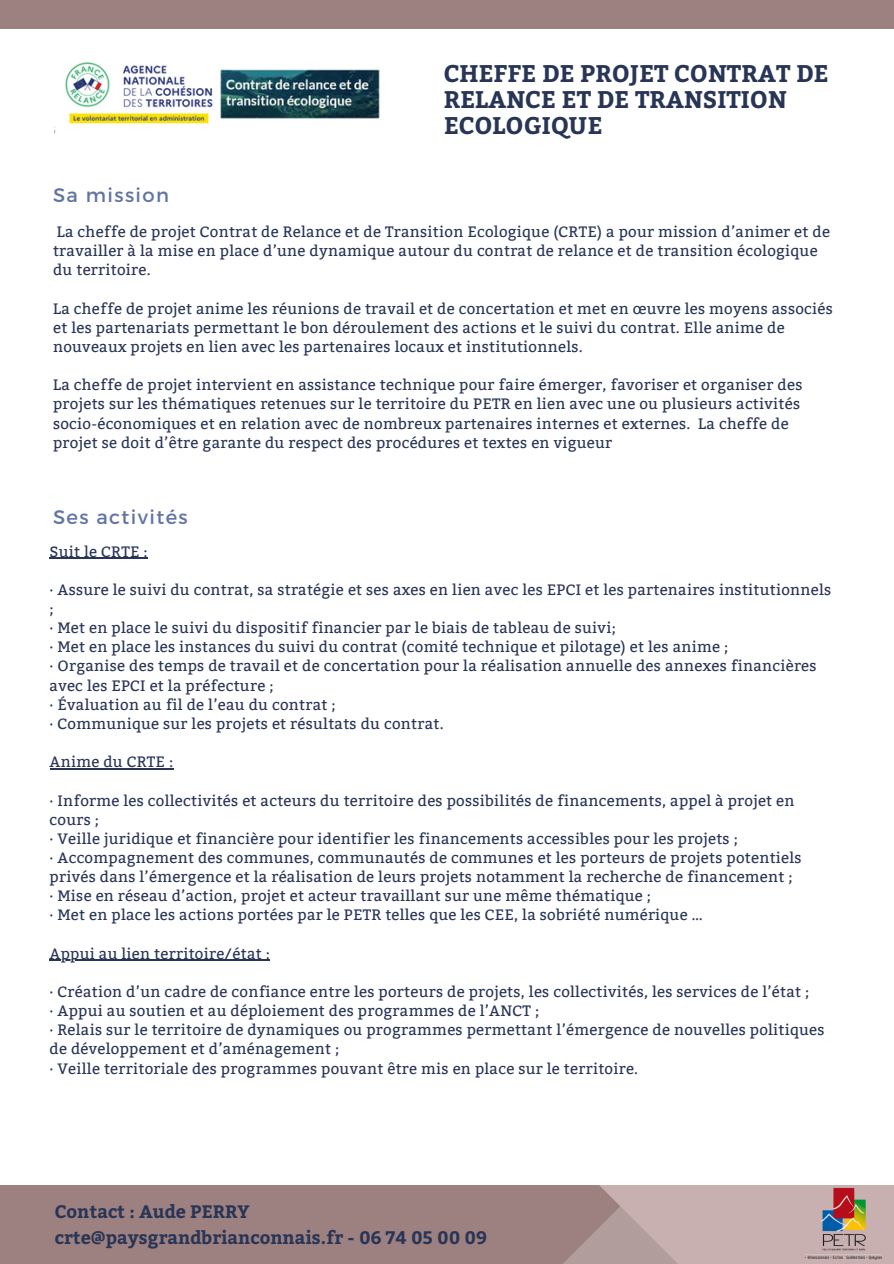
<style>
.page{position:relative;width:894px;height:1264px;background:#fff}
.page>*{position:absolute;margin:0;border:0;box-sizing:border-box;transform-origin:0 0}
.t1{font:700 24px/26px "Bitter";color:#283556}
.t2{font:19.5px "Montserrat";letter-spacing:.07em;color:#6275a2}
.t3{font:700 18px "Bitter";color:#283556}
.t4{font:15px/19.2px "Bitter";letter-spacing:.02em;color:#283556}
</style>
<div class="page">
<div style="left:0;top:0;width:893px;height:1263px;background:#9d8080"></div>
<svg style="left:475px;top:1183px;width:418px;height:80px;fill:#c8b0b0"></svg>
<div style="left:0;top:29px;width:893px;height:1154px;background:#fff"></div>
<img style="left:803px;top:1184px;width:80px;height:79px">
<img style="left:55px;top:62px;width:325px;height:71px">
<hr style="left:50px;top:557px;width:98px;height:2px;background:#283556">
<hr style="left:50px;top:768px;width:123px;height:1px;background:#283556">
<hr style="left:50px;top:959px;width:220px;height:2px;background:#283556">
<p class="t2" style="left:53px;top:183px;width:117px">Sa mission</p>
<p class="t1" style="left:443px;top:59px;width:386px">CHEFFE DE PROJET CONTRAT DE<br>RELANCE ET DE TRANSITION<br>ECOLOGIQUE</p>
<p class="t4" style="left:53px;top:222px;width:778px">La cheffe de projet Contrat de Relance et de Transition Ecologique (CRTE) a pour mission d’animer et de travailler à la mise en place d’une dynamique autour du contrat de relance et de transition écologique du territoire.</p>
<p class="t4" style="left:53px;top:299px;width:781px">La cheffe de projet anime les réunions de travail et de concertation et met en œuvre les moyens associés et les partenariats permettant le bon déroulement des actions et le suivi du contrat. Elle anime de nouveaux projets en lien avec les partenaires locaux et institutionnels.</p>
<p class="t4" style="left:53px;top:375px;width:750px">La cheffe de projet intervient en assistance technique pour faire émerger, favoriser et organiser des projets sur les thématiques retenues sur le territoire du PETR en lien avec une ou plusieurs activités socio-économiques et en relation avec de nombreux partenaires internes et externes. La cheffe de projet se doit d’être garante du respect des procédures et textes en vigueur</p>
<p class="t2" style="left:53px;top:504px;width:136px">Ses activités</p>
<p class="t4" style="left:50px;top:542px;width:100px">Suit le CRTE :</p>
<p class="t4" style="left:50px;top:580px;width:783px">· Assure le suivi du contrat, sa stratégie et ses axes en lien avec les EPCI et les partenaires institutionnels ;</p>
<p class="t4" style="left:50px;top:618px;width:567px">· Met en place le suivi du dispositif financier par le biais de tableau de suivi;</p>
<p class="t4" style="left:50px;top:637px;width:680px">· Met en place les instances du suivi du contrat (comité technique et pilotage) et les anime ;</p>
<p class="t4" style="left:50px;top:657px;width:768px">· Organise des temps de travail et de concertation pour la réalisation annuelle des annexes financières avec les EPCI et la préfecture ;</p>
<p class="t4" style="left:50px;top:695px;width:287px">· Évaluation au fil de l’eau du contrat ;</p>
<p class="t4" style="left:50px;top:714px;width:395px">· Communique sur les projets et résultats du contrat.</p>
<p class="t4" style="left:50px;top:752px;width:125px">Anime du CRTE :</p>
<p class="t4" style="left:50px;top:791px;width:746px">· Informe les collectivités et acteurs du territoire des possibilités de financements, appel à projet en cours ;</p>
<p class="t4" style="left:50px;top:829px;width:689px">· Veille juridique et financière pour identifier les financements accessibles pour les projets ;</p>
<p class="t4" style="left:50px;top:848px;width:753px">· Accompagnement des communes, communautés de communes et les porteurs de projets potentiels privés dans l’émergence et la réalisation de leurs projets notamment la recherche de financement ;</p>
<p class="t4" style="left:50px;top:886px;width:603px">· Mise en réseau d’action, projet et acteur travaillant sur une même thématique ;</p>
<p class="t4" style="left:50px;top:905px;width:654px">· Met en place les actions portées par le PETR telles que les CEE, la sobriété numérique …</p>
<p class="t4" style="left:50px;top:944px;width:222px">Appui au lien territoire/état :</p>
<p class="t4" style="left:50px;top:982px;width:761px">· Création d’un cadre de confiance entre les porteurs de projets, les collectivités, les services de l’état ;</p>
<p class="t4" style="left:50px;top:1001px;width:491px">· Appui au soutien et au déploiement des programmes de l’ANCT ;</p>
<p class="t4" style="left:50px;top:1020px;width:776px">· Relais sur le territoire de dynamiques ou programmes permettant l’émergence de nouvelles politiques de développement et d’aménagement ;</p>
<p class="t4" style="left:50px;top:1058px;width:590px">· Veille territoriale des programmes pouvant être mis en place sur le territoire.</p>
<p class="t3" style="left:55px;top:1197px;width:196px">Contact : Aude PERRY</p>
<p class="t3" style="left:55px;top:1223px;width:434px">crte@paysgrandbrianconnais.fr - 06 74 05 00 09</p>
</div>
